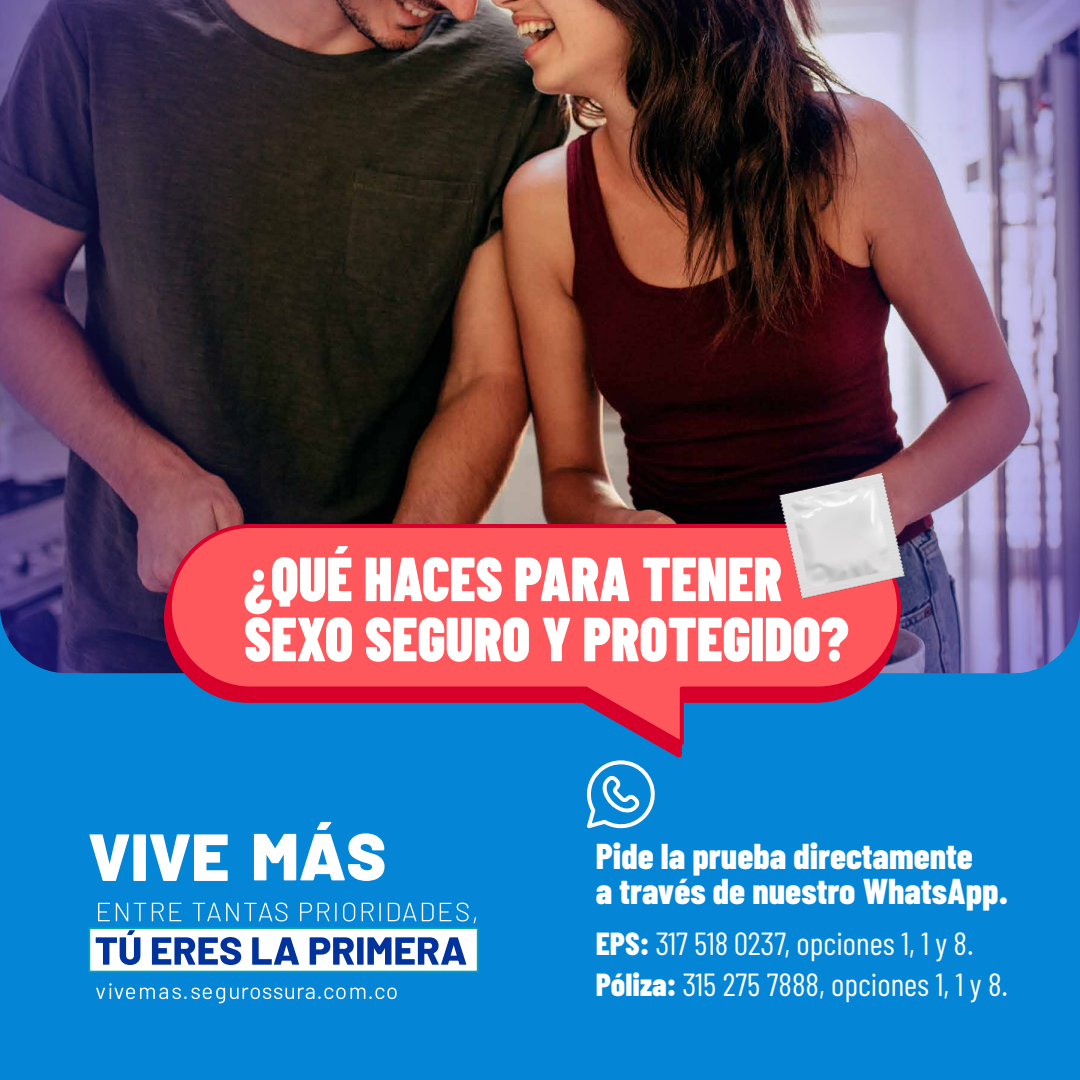
<style>
.page{position:relative;width:1080px;height:1080px;background:#0485d5}
.page>*{position:absolute;margin:0;border:0;box-sizing:border-box;transform-origin:0 0}
.t1{font:900 62.3px/60.2px "Barlow Condensed";color:#fff;scale:.94 1}
.t2{font:800 36px/34.3px "Barlow Condensed";color:#fff}
.t3{font:32px/41.8px "Barlow Condensed";color:#fff}
.s1{font-weight:800}
</style>
<div class="page">
<img style="left:0;top:0;width:1080px;height:673px">
<svg style="left:587px;top:765px;width:68px;height:64px"></svg>
<svg style="left:89px;top:834px;width:139px;height:47px"></svg>
<svg style="left:254px;top:822px;width:131px;height:59px"></svg>
<svg style="left:98px;top:903px;width:12px;height:18px"></svg>
<svg style="left:116px;top:903px;width:12px;height:18px"></svg>
<svg style="left:134px;top:903px;width:12px;height:18px"></svg>
<svg style="left:152px;top:903px;width:12px;height:18px"></svg>
<svg style="left:170px;top:903px;width:11px;height:18px"></svg>
<svg style="left:193px;top:903px;width:95px;height:18px"></svg>
<svg style="left:300px;top:903px;width:37px;height:18px"></svg>
<svg style="left:343px;top:903px;width:12px;height:18px"></svg>
<svg style="left:362px;top:903px;width:19px;height:18px"></svg>
<svg style="left:388px;top:903px;width:46px;height:18px"></svg>
<svg style="left:440px;top:903px;width:36px;height:20px"></svg>
<div style="left:89px;top:928px;width:389px;height:43px;background:#fff"></div>
<div style="left:89px;top:927px;width:389px;height:45px;border:2px solid #09a7aa"></div>
<svg style="left:96px;top:930px;width:44px;height:35px"></svg>
<svg style="left:152px;top:937px;width:89px;height:28px"></svg>
<svg style="left:252px;top:937px;width:47px;height:28px"></svg>
<svg style="left:310px;top:937px;width:156px;height:28px"></svg>
<svg style="left:96px;top:983px;width:301px;height:20px"></svg>
<svg style="left:161px;top:531px;width:521px;height:234px"></svg>
<svg style="left:166px;top:522px;width:737px;height:228px"></svg>
<img style="left:772px;top:466px;width:141px;height:140px">
<h1 class="t1" style="left:244px;top:548px;width:645px">¿QUÉ HACES PARA TENER<br>SEXO SEGURO Y PROTEGIDO?</h1>
<p class="t2" style="left:596px;top:839px;width:415px">Pide la prueba directamente<br>a través de nuestro WhatsApp.</p>
<p class="t3" style="left:596px;top:922px;width:414px"><span class="s1">EPS:</span> 317 518 0237, opciones 1, 1 y 8.<br><span class="s1">Póliza:</span> 315 275 7888, opciones 1, 1 y 8.</p>
</div>
